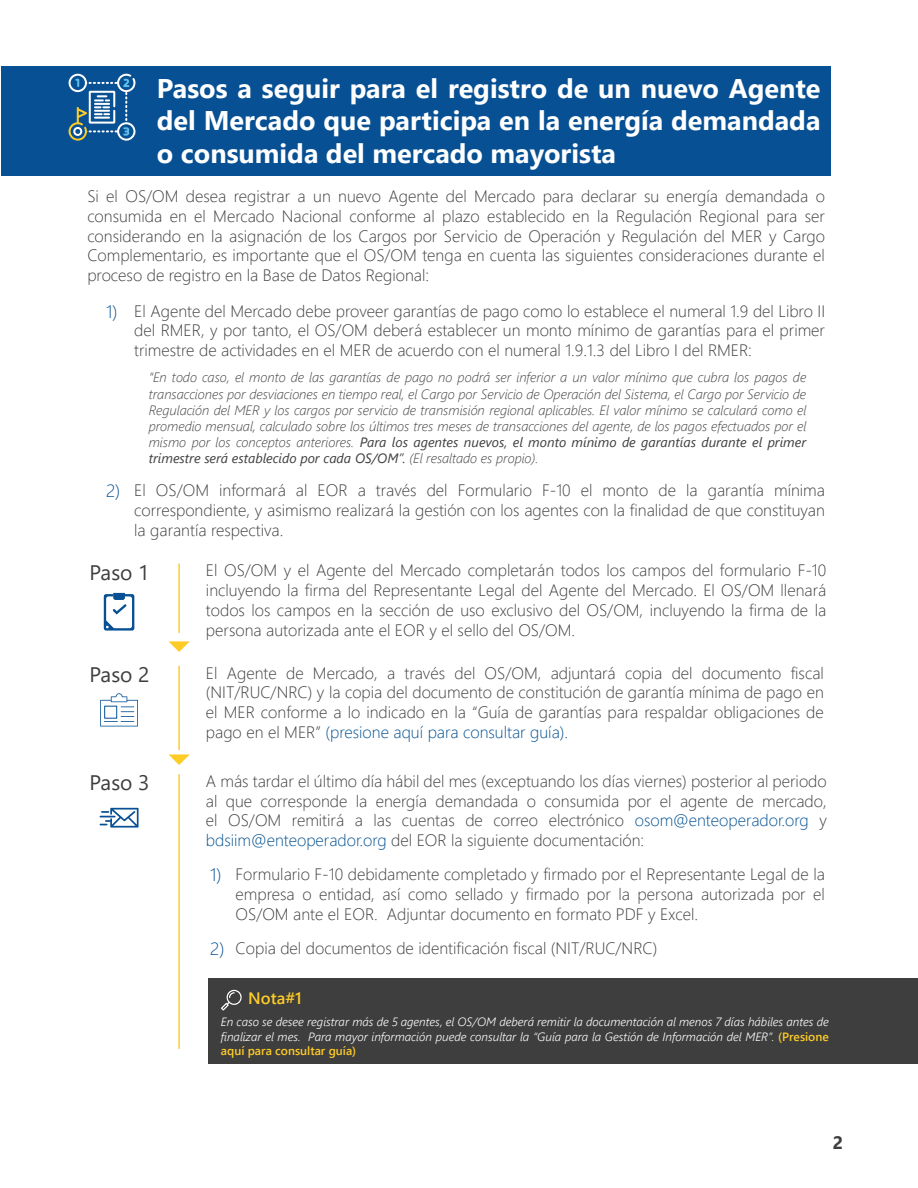
<style>
.page{position:relative;width:918px;height:1188px;background:#fff}
.page>*{position:absolute;margin:0;border:0;box-sizing:border-box;transform-origin:0 0}
.t1{font:700 27px/32.4px "Segoe UI";color:#fff;text-align:justify}
.t2{font:21px "Segoe UI";color:#3e3e3f}
.t3{font:300 18px "Segoe UI";color:#065093}
.t4{font:700 18px "Segoe UI";color:#3e3e3f}
.t5{font:300 16.5px/19.8px "Segoe UI";color:#3e3e3f;text-align:justify}
.t6{font:600 16.5px "Segoe UI";color:#fecc27}
.t7{font:italic 300 13.5px/16.2px "Segoe UI";color:#3e3e3f;text-align:justify}
.t8{font:italic 300 12px/14.4px "Segoe UI";color:#fff;text-align:justify}
.s1{font-weight:400}
.s2{color:#045191}
.s3{font-size:18px;color:#065093}
.s4{font-weight:600;font-style:normal;color:#fecc27}
</style>
<div class="page">
<div style="left:1px;top:66px;width:830px;height:109px;background:#065093"></div>
<svg style="left:100px;top:808px;width:39px;height:20px"></svg>
<hr style="left:178px;top:564px;width:2px;height:69px;background:#fecc27">
<hr style="left:178px;top:666px;width:2px;height:84px;background:#fecc27">
<hr style="left:178px;top:775px;width:2px;height:273px;background:#fecc27">
<svg style="left:169px;top:641px;width:21px;height:11px"></svg>
<svg style="left:169px;top:754px;width:21px;height:11px"></svg>
<svg style="left:69px;top:74px;width:67px;height:67px"></svg>
<div style="left:209px;top:979px;width:709px;height:85px;background:#3e3e3f"></div>
<svg style="left:221px;top:990px;width:21px;height:21px"></svg>
<svg style="left:100px;top:693px;width:38px;height:33px"></svg>
<svg style="left:104px;top:593px;width:30px;height:38px"></svg>
<h1 class="t1" style="left:157px;top:70px;width:665px">Pasos a seguir para el registro de un nuevo Agente del Mercado que participa en la energía demandada o consumida del mercado mayorista</h1>
<p class="t5" style="left:87px;top:185px;width:739px">Si el OS/OM desea registrar a un nuevo Agente del Mercado para declarar su energía demandada o consumida en el Mercado Nacional conforme al plazo establecido en la Regulación Regional para ser considerando en la asignación de los Cargos por Servicio de Operación y Regulación del MER y Cargo Complementario, es importante que el OS/OM tenga en cuenta las siguientes consideraciones durante el proceso de registro en la Base de Datos Regional:</p>
<p class="t3" style="left:106px;top:294px;width:13px">1)</p>
<p class="t3" style="left:106px;top:474px;width:16px">2)</p>
<p class="t5" style="left:134px;top:299px;width:692px">El Agente del Mercado debe proveer garantías de pago como lo establece el numeral 1.9 del Libro II del RMER, y por tanto, el OS/OM deberá establecer un monto mínimo de garantías para el primer trimestre de actividades en el MER de acuerdo con el numeral 1.9.1.3 del Libro I del RMER:</p>
<p class="t7" style="left:149px;top:367px;width:659px">“En todo caso, el monto de las garantías de pago no podrá ser inferior a un valor mínimo que cubra los pagos de transacciones por desviaciones en tiempo real, el Cargo por Servicio de Operación del Sistema, el Cargo por Servicio de Regulación del MER y los cargos por servicio de transmisión regional aplicables. El valor mínimo se calculará como el promedio mensual, calculado sobre los últimos tres meses de transacciones del agente, de los pagos efectuados por el mismo por los conceptos anteriores. <span class="s1">Para los agentes nuevos, el monto mínimo de garantías durante el primer trimestre será establecido por cada OS/OM”.</span> (El resaltado es propio).</p>
<p class="t5" style="left:134px;top:479px;width:692px">El OS/OM informará al EOR a través del Formulario F-10 el monto de la garantía mínima correspondiente, y asimismo realizará la gestión con los agentes con la finalidad de que constituyan la garantía respectiva.</p>
<p class="t2" style="left:90px;top:552px;width:62px">Paso 1</p>
<p class="t2" style="left:90px;top:655px;width:62px">Paso 2</p>
<p class="t2" style="left:90px;top:763px;width:62px">Paso 3</p>
<p class="t5" style="left:206px;top:559px;width:622px">El OS/OM y el Agente del Mercado completarán todos los campos del formulario F-10 incluyendo la firma del Representante Legal del Agente del Mercado. El OS/OM llenará todos los campos en la sección de uso exclusivo del OS/OM, incluyendo la firma de la persona autorizada ante el EOR y el sello del OS/OM.</p>
<p class="t5" style="left:206px;top:661px;width:619px">El Agente de Mercado, a través del OS/OM, adjuntará copia del documento fiscal (NIT/RUC/NRC) y la copia del documento de constitución de garantía mínima de pago en el MER conforme a lo indicado en la “Guía de garantías para respaldar obligaciones de pago en el MER” <span class="s2">(presione aquí para consultar guía).</span></p>
<p class="t5" style="left:206px;top:770px;width:622px">A más tardar el último día hábil del mes (exceptuando los días viernes) posterior al periodo al que corresponde la energía demandada o consumida por el agente de mercado, el OS/OM remitirá a las cuentas de correo electrónico <span class="s2">osom@enteoperador.org</span> y <span class="s2">bdsiim@enteoperador.org</span> del EOR la siguiente documentación:</p>
<p class="t3" style="left:210px;top:858px;width:13px">1)</p>
<p class="t5" style="left:236px;top:863px;width:591px">Formulario F-10 debidamente completado y firmado por el Representante Legal de la empresa o entidad, así como sellado y firmado por la persona autorizada por el OS/OM ante el EOR. Adjuntar documento en formato PDF y Excel.</p>
<p class="t5" style="left:210px;top:937px;width:449px"><span class="s3">2)</span> Copia del documentos de identificación fiscal (NIT/RUC/NRC)</p>
<p class="t6" style="left:248px;top:983px;width:55px">Nota#1</p>
<p class="t8" style="left:221px;top:1013px;width:609px">En caso se desee registrar más de 5 agentes, el OS/OM deberá remitir la documentación al menos 7 días hábiles antes de finalizar el mes. Para mayor información puede consultar la “Guía para la Gestión de Información del MER”. <span class="s4">(Presione aquí para consultar guía)</span></p>
<p class="t4" style="left:833px;top:1125px;width:12px">2</p>
</div>
